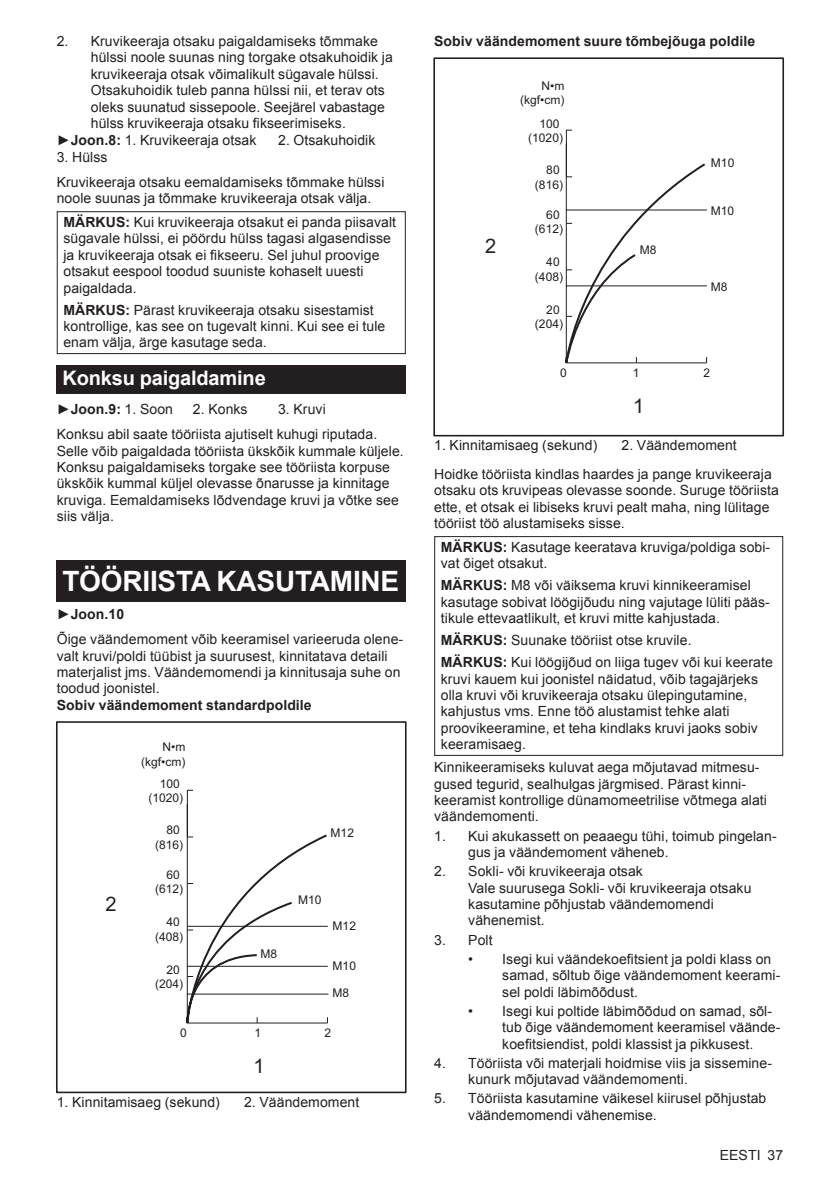
<style>
.page{position:relative;width:840px;height:1191px;background:#fff}
.page>*{position:absolute;margin:0;border:0;box-sizing:border-box;transform-origin:0 0}
.t1{font:700 28px "Arial";letter-spacing:-.01em;color:#fff}
.t2{font:700 20px "Arial";letter-spacing:-.01em;color:#fff}
.t3{font:20px "Arial";color:#231f20}
.t4{font:14px/16.4px "Arial";letter-spacing:.005em;color:#231f20}
.t5{font:700 14px "Arial";letter-spacing:.005em;color:#231f20}
.t6{font:12px/14.4px "Arial";color:#231f20;text-align:right}
.s1{font-weight:700}
</style>
<div class="page">
<div style="left:57px;top:211px;width:348px;height:143px;border:1px solid #231f20"></div>
<div style="left:57px;top:365px;width:348px;height:29px;background:#231f20"></div>
<div style="left:57px;top:561px;width:348px;height:41px;background:#231f20"></div>
<div style="left:56px;top:721px;width:350px;height:372px;border:2px solid #231f20"></div>
<hr style="left:187px;top:790px;width:1px;height:46px;background:#231f20">
<svg style="left:186px;top:832px;width:143px;height:192px"></svg>
<div style="left:433px;top:57px;width:350px;height:379px;border:2px solid #231f20"></div>
<hr style="left:565px;top:130px;width:1px;height:47px;background:#231f20">
<svg style="left:565px;top:161px;width:142px;height:203px"></svg>
<div style="left:434px;top:536px;width:348px;height:220px;border:1px solid #231f20"></div>
<p class="t4" style="left:57px;top:33px;width:322px">2. Kruvikeeraja otsaku paigaldamiseks tõmmake</p>
<p class="t4" style="left:91px;top:49px;width:303px">hülssi noole suunas ning torgake otsakuhoidik ja</p>
<p class="t4" style="left:91px;top:66px;width:289px">kruvikeeraja otsak võimalikult sügavale hülssi.</p>
<p class="t4" style="left:91px;top:82px;width:295px">Otsakuhoidik tuleb panna hülssi nii, et terav ots</p>
<p class="t4" style="left:91px;top:99px;width:295px">oleks suunatud sissepoole. Seejärel vabastage</p>
<p class="t4" style="left:91px;top:115px;width:256px">hülss kruvikeeraja otsaku fikseerimiseks.</p>
<p class="t4" style="left:57px;top:132px;width:201px">►<span class="s1">Joon.8:</span> 1. Kruvikeeraja otsak</p>
<p class="t4" style="left:278px;top:132px;width:99px">2. Otsakuhoidik</p>
<p class="t4" style="left:57px;top:145px;width:329px;line-height:24.8px">3. Hülss<br>Kruvikeeraja otsaku eemaldamiseks tõmmake hülssi</p>
<p class="t4" style="left:63px;top:186px;width:334px;line-height:23.8px;text-indent:-7px">noole suunas ja tõmmake kruvikeeraja otsak välja.<br><span class="s1">MÄRKUS:</span> Kui kruvikeeraja otsakut ei panda piisavalt</p>
<p class="t4" style="left:63px;top:230px;width:329px">sügavale hülssi, ei pöördu hülss tagasi algasendisse ja kruvikeeraja otsak ei fikseeru. Sel juhul proovige otsakut eespool toodud suuniste kohaselt uuesti paigaldada.</p>
<p class="t4" style="left:63px;top:302px;width:323px"><span class="s1">MÄRKUS:</span> Pärast kruvikeeraja otsaku sisestamist kontrollige, kas see on tugevalt kinni. Kui see ei tule enam välja, ärge kasutage seda.</p>
<h2 class="t2" style="left:62px;top:365px;width:205px">Konksu paigaldamine</h2>
<p class="t4" style="left:57px;top:401px;width:118px">►<span class="s1">Joon.9:</span> 1. Soon</p>
<p class="t4" style="left:193px;top:401px;width:56px">2. Konks</p>
<p class="t4" style="left:57px;top:397px;width:322px;line-height:24.8px;text-indent:221px">3. Kruvi<br>Konksu abil saate tööriista ajutiselt kuhugi riputada.</p>
<p class="t4" style="left:57px;top:442px;width:348px">Selle võib paigaldada tööriista ükskõik kummale küljele.<br>Konksu paigaldamiseks torgake see tööriista korpuse ükskõik kummal küljel olevasse õnarusse ja kinnitage kruviga. Eemaldamiseks lõdvendage kruvi ja võtke see siis välja.</p>
<h1 class="t1" style="left:62px;top:562px;width:338px">TÖÖRIISTA KASUTAMINE</h1>
<p class="t4" style="left:57px;top:602px;width:348px;line-height:24.8px">►<span class="s1">Joon.10<br></span>Õige väändemoment võib keeramisel varieeruda olene-</p>
<p class="t4" style="left:57px;top:647px;width:345px">valt kruvi/poldi tüübist ja suurusest, kinnitatava detaili materjalist jms. Väändemomendi ja kinnitusaja suhe on toodud joonistel.</p>
<p class="t5" style="left:57px;top:695px;width:256px">Sobiv väändemoment standardpoldile</p>
<h2 class="t3" style="left:105px;top:890px;width:13px">2</h2>
<p class="t6" style="left:141px;top:740px;width:46px">N•m (kgf•cm)</p>
<p class="t6" style="left:148px;top:776px;width:36px">100 (1020)</p>
<p class="t6" style="left:155px;top:823px;width:30px">80 (816)</p>
<p class="t6" style="left:155px;top:867px;width:30px">60 (612)</p>
<p class="t6" style="left:155px;top:915px;width:30px">40 (408)</p>
<p class="t6" style="left:155px;top:962px;width:30px">20 (204)</p>
<p class="t6" style="left:330px;top:825px;width:25px">M12</p>
<p class="t6" style="left:260px;top:946px;width:18px">M8</p>
<p class="t6" style="left:298px;top:892px;width:25px">M10</p>
<p class="t6" style="left:332px;top:918px;width:25px">M12</p>
<p class="t6" style="left:332px;top:958px;width:25px">M10</p>
<p class="t6" style="left:332px;top:986px;width:18px">M8</p>
<p class="t6" style="left:180px;top:1025px;width:8px">0</p>
<p class="t6" style="left:254px;top:1025px;width:8px">1</p>
<p class="t6" style="left:324px;top:1025px;width:8px">2</p>
<h2 class="t3" style="left:253px;top:1053px;width:13px">1</h2>
<p class="t4" style="left:57px;top:1093px;width:165px">1. Kinnitamisaeg (sekund)</p>
<p class="t4" style="left:244px;top:1093px;width:117px">2. Väändemoment</p>
<p class="t5" style="left:434px;top:32px;width:322px">Sobiv väändemoment suure tõmbejõuga poldile</p>
<h2 class="t3" style="left:485px;top:233px;width:13px">2</h2>
<p class="t6" style="left:520px;top:78px;width:46px">N•m (kgf•cm)</p>
<p class="t6" style="left:528px;top:116px;width:36px">100 (1020)</p>
<p class="t6" style="left:534px;top:163px;width:30px">80 (816)</p>
<p class="t6" style="left:534px;top:207px;width:30px">60 (612)</p>
<p class="t6" style="left:534px;top:255px;width:30px">40 (408)</p>
<p class="t6" style="left:534px;top:302px;width:30px">20 (204)</p>
<p class="t6" style="left:639px;top:242px;width:18px">M8</p>
<p class="t6" style="left:710px;top:156px;width:25px">M10</p>
<p class="t6" style="left:710px;top:204px;width:25px">M10</p>
<p class="t6" style="left:710px;top:279px;width:18px">M8</p>
<p class="t6" style="left:560px;top:365px;width:8px">0</p>
<p class="t6" style="left:632px;top:365px;width:8px">1</p>
<p class="t6" style="left:703px;top:365px;width:8px">2</p>
<h2 class="t3" style="left:633px;top:393px;width:13px">1</h2>
<p class="t4" style="left:434px;top:437px;width:165px">1. Kinnitamisaeg (sekund)</p>
<p class="t4" style="left:434px;top:431px;width:339px;line-height:28.8px;text-indent:187px">2. Väändemoment<br>Hoidke tööriista kindlas haardes ja pange kruvikeeraja</p>
<p class="t4" style="left:434px;top:482px;width:346px">otsaku ots kruvipeas olevasse soonde. Suruge tööriista ette, et otsak ei libiseks kruvi pealt maha, ning lülitage tööriist töö alustamiseks sisse.</p>
<p class="t4" style="left:440px;top:539px;width:331px"><span class="s1">MÄRKUS:</span> Kasutage keeratava kruviga/poldiga sobi&shy;vat õiget otsakut.</p>
<p class="t4" style="left:440px;top:577px;width:330px"><span class="s1">MÄRKUS:</span> M8 või väiksema kruvi kinnikeeramisel kasutage sobivat löögijõudu ning vajutage lüliti pääs&shy;tikule ettevaatlikult, et kruvi mitte kahjustada.</p>
<p class="t4" style="left:440px;top:629px;width:333px;line-height:22px"><span class="s1">MÄRKUS:</span> Suunake tööriist otse kruvile.<br><span class="s1">MÄRKUS:</span> Kui löögijõud on liiga tugev või kui keerate</p>
<p class="t4" style="left:440px;top:670px;width:318px">kruvi kauem kui joonistel näidatud, võib tagajärjeks olla kruvi või kruvikeeraja otsaku ülepingutamine, kahjustus vms. Enne töö alustamist tehke alati proovikeeramine, et teha kindlaks kruvi jaoks sobiv keeramisaeg.</p>
<p class="t4" style="left:434px;top:759px;width:334px">Kinnikeeramiseks kuluvat aega mõjutavad mitmesu&shy;gused tegurid, sealhulgas järgmised. Pärast kinni&shy;keeramist kontrollige dünamomeetrilise võtmega alati väändemomenti.</p>
<p class="t4" style="left:468px;top:827px;width:310px;text-indent:-34px">1. Kui akukassett on peaaegu tühi, toimub pingelan&shy;gus ja väändemoment väheneb.</p>
<p class="t4" style="left:468px;top:863px;width:284px;text-indent:-34px">2. Sokli- või kruvikeeraja otsak<br>Vale suurusega Sokli- või kruvikeeraja otsaku kasutamine põhjustab väändemomendi vähenemist.</p>
<p class="t4" style="left:434px;top:931px;width:60px">3. Polt</p>
<p class="t4" style="left:502px;top:951px;width:279px;text-indent:-34px">• Isegi kui väändekoefitsient ja poldi klass on samad, sõltub õige väändemoment keerami&shy;sel poldi läbimõõdust.</p>
<p class="t4" style="left:502px;top:1002px;width:279px;text-indent:-34px">• Isegi kui poltide läbimõõdud on samad, sõl&shy;tub õige väändemoment keeramisel väände&shy;koefitsiendist, poldi klassist ja pikkusest.</p>
<p class="t4" style="left:468px;top:1054px;width:305px;text-indent:-34px">4. Tööriista või materjali hoidmise viis ja sissemine&shy;kunurk mõjutavad väändemomenti.</p>
<p class="t4" style="left:468px;top:1090px;width:299px;text-indent:-34px">5. Tööriista kasutamine väikesel kiirusel põhjustab väändemomendi vähenemise.</p>
<p class="t4" style="left:719px;top:1147px;width:42px">EESTI</p>
<p class="t4" style="left:767px;top:1147px;width:17px">37</p>
</div>
